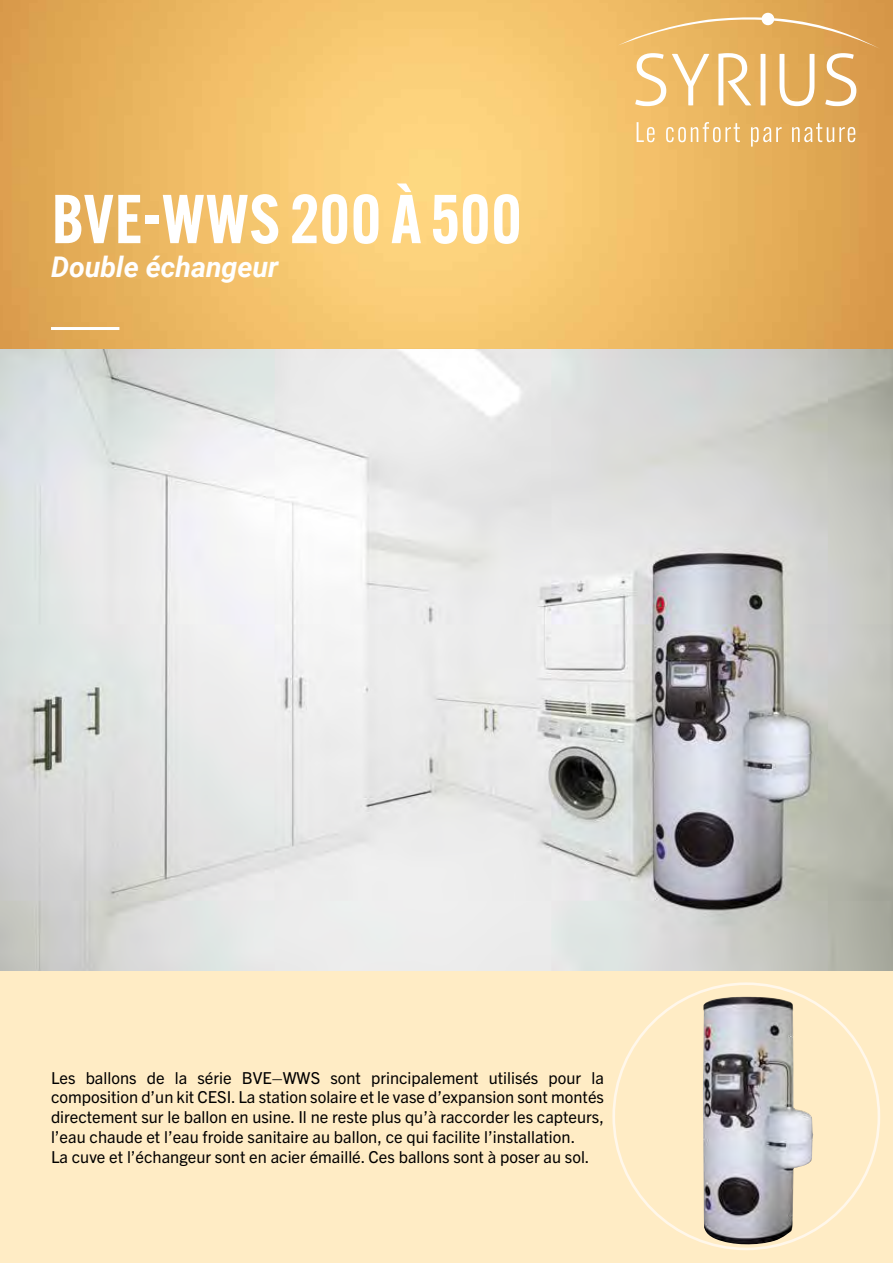
<style>
.page{position:relative;width:893px;height:1263px;background:#fff}
.page>*{position:absolute;margin:0;border:0;box-sizing:border-box;transform-origin:0 0}
.t1{font:600 67.5px "Alternate Gothic ATF";letter-spacing:.01em;color:#fff}
.t2{font:italic 700 28.5px "Roboto";color:#fff}
.t3{font:16.5px/19.8px "Trade Gothic Next LT Pro";color:#000}
</style>
<div class="page">
<img style="left:0;top:0;width:893px;height:350px">
<div style="left:0;top:970px;width:893px;height:293px;background:#ffecc5"></div>
<svg style="left:618px;top:13px;width:262px;height:93px;background:#e8b970"></svg>
<svg style="left:637px;top:122px;width:18px;height:20px"></svg>
<svg style="left:666px;top:122px;width:74px;height:20px"></svg>
<svg style="left:751px;top:127px;width:31px;height:20px"></svg>
<svg style="left:792px;top:123px;width:63px;height:19px"></svg>
<img style="left:0;top:350px;width:893px;height:620px">
<hr style="left:51px;top:327px;width:68px;height:3px;background:#fff">
<img style="left:702px;top:996px;width:111px;height:250px">
<h1 class="t1" style="left:52px;top:176px;width:472px">BVE-WWS 200 À 500</h1>
<h2 class="t2" style="left:51px;top:247px;width:229px">Double échangeur</h2>
<p class="t3" style="left:51px;top:1067px;width:554px">Les ballons de la série BVE–WWS sont principalement utilisés pour la composition d’un kit CESI. La station solaire et le vase d’expansion sont montés directement sur le ballon en usine. Il ne reste plus qu’à raccorder les capteurs, l’eau chaude et l’eau froide sanitaire au ballon, ce qui facilite l’installation.<br>La cuve et l’échangeur sont en acier émaillé. Ces ballons sont à poser au sol.</p>
</div>
